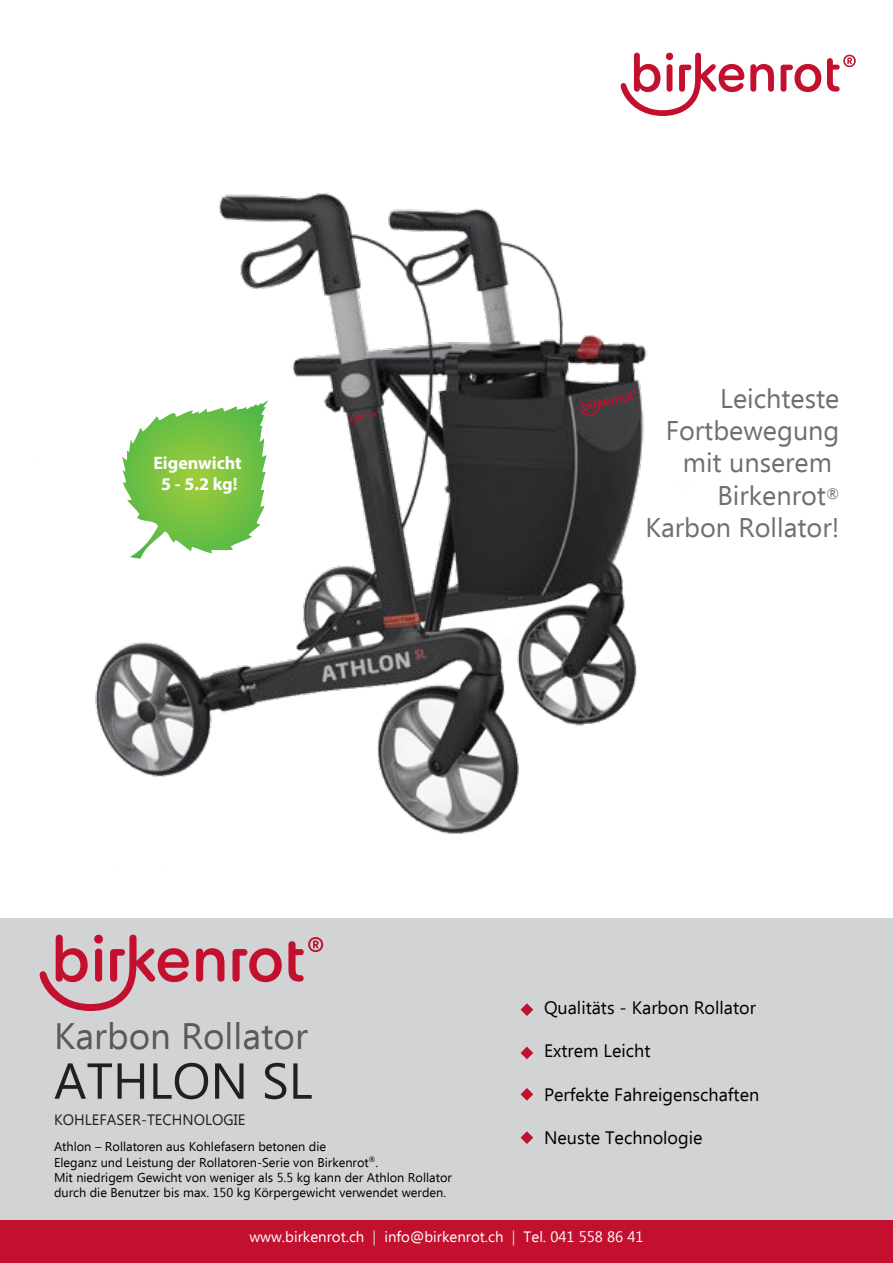
<style>
.page{position:relative;width:893px;height:1263px;background:#fff}
.page>*{position:absolute;margin:0;border:0;box-sizing:border-box;transform-origin:0 0}
.t1{font:50.4px "Ebrima";color:#231f20}
.t2{font:36.75px "Ebrima";color:#58595b}
.t3{font:27px/32.4px "Ebrima";color:#6d6f71;text-align:right}
.t4{font:18px "Ebrima";color:#000}
.t5{font:700 18px/21.6px "Myriad Pro";color:#fff;text-align:center}
.t6{font:15px "Ebrima";color:#fff}
.t7{font:15px "Ebrima";color:#231f20}
.t8{font:12.75px/15.3px "Ebrima";color:#000}
.s1{color:#d1d3d4}
</style>
<div class="page">
<div style="left:0;top:918px;width:893px;height:315px;background:#d1d3d4"></div>
<div style="left:0;top:1220px;width:893px;height:43px;background:#c3102f"></div>
<svg style="left:621px;top:53px;width:235px;height:63px"></svg>
<svg style="left:40px;top:935px;width:283px;height:76px"></svg>
<svg style="left:521px;top:1003px;width:12px;height:13px"></svg>
<svg style="left:521px;top:1046px;width:12px;height:13px"></svg>
<svg style="left:521px;top:1088px;width:12px;height:13px"></svg>
<svg style="left:521px;top:1131px;width:12px;height:13px"></svg>
<img style="left:95px;top:193px;width:552px;height:641px">
<svg style="left:580px;top:390px;width:57px;height:27px;background:#51373d"></svg>
<svg style="left:349px;top:411px;width:29px;height:12px"></svg>
<svg style="left:122px;top:400px;width:146px;height:159px"></svg>
<h3 class="t5" style="left:153px;top:451px;width:90px">Eigenwicht<br>5 - 5.2 kg!</h3>
<h3 class="t3" style="left:645px;top:380px;width:196px">Leichteste<br>Fortbewegung mit unserem<br>Birkenrot<sup>®<br></sup>Karbon Rollator!</h3>
<h2 class="t2" style="left:54px;top:1009px;width:255px">Karbon Rollator</h2>
<h1 class="t1" style="left:54px;top:1044px;width:260px">ATHLON SL</h1>
<p class="t7" style="left:54px;top:1109px;width:192px">KOHLEFASER-TECHNOLOGIE</p>
<p class="t8" style="left:54px;top:1138px;width:399px">Athlon – Rollatoren aus Kohlefasern betonen die<br>Eleganz und Leistung der Rollatoren-Serie von Birkenrot<sup>®</sup>.<br>Mit niedrigem Gewicht von weniger als 5.5 kg kann der Athlon Rollator durch die Benutzer bis max. 150 kg Körpergewicht verwendet werden.</p>
<h3 class="t4" style="left:544px;top:995px;width:213px">Qualitäts - Karbon Rollator</h3>
<h3 class="t4" style="left:544px;top:1038px;width:108px">Extrem Leicht</h3>
<h3 class="t4" style="left:544px;top:1081px;width:217px">Perfekte Fahreigenschaften</h3>
<h3 class="t4" style="left:544px;top:1124px;width:160px">Neuste Technologie</h3>
<p class="t6" style="left:249px;top:1225px;width:396px">www.birkenrot.ch <span class="s1">|</span> info@birkenrot.ch <span class="s1">|</span> Tel. 041 558 86 41</p>
</div>
